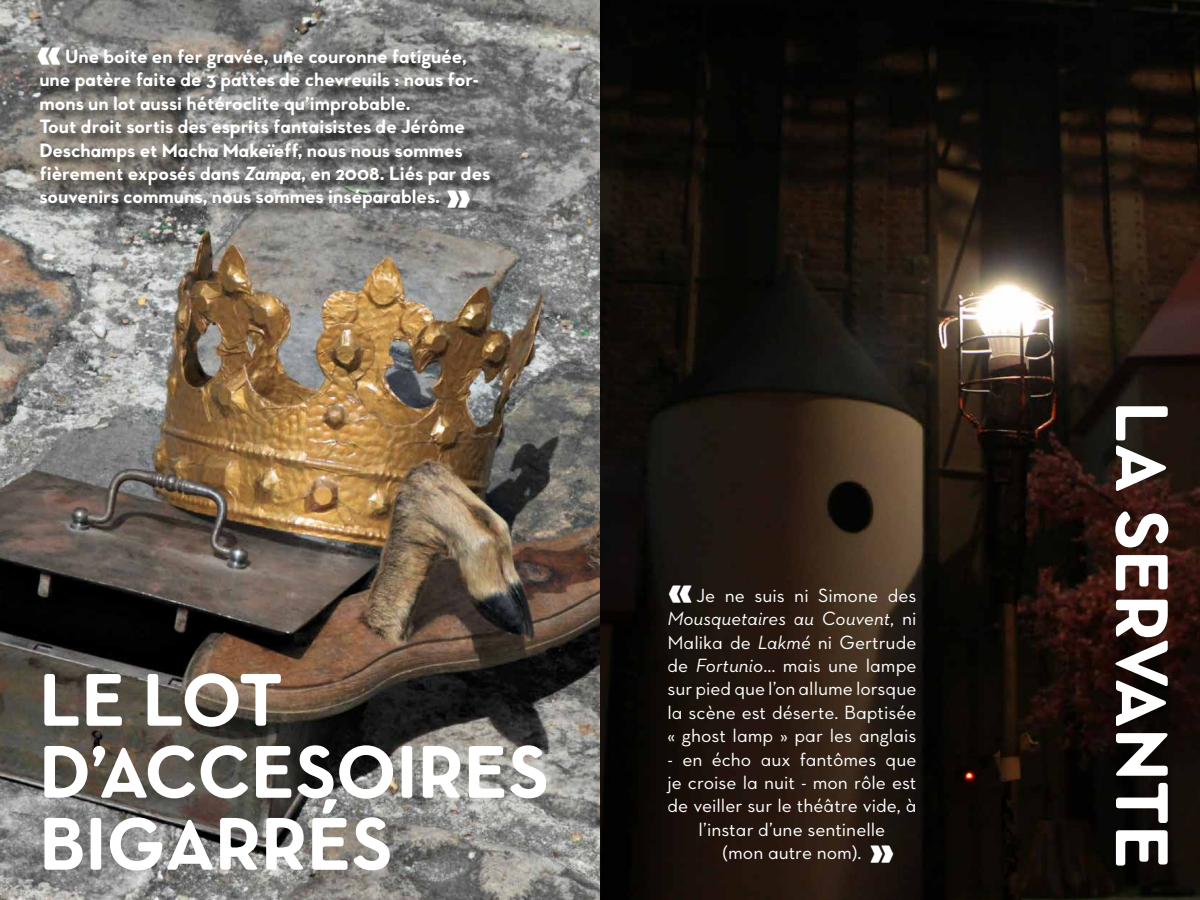
<style>
.page{position:relative;width:1200px;height:900px;background:#fff}
.page>*{position:absolute;margin:0;border:0;box-sizing:border-box;transform-origin:0 0}
.t1{font:700 75px/72px "Favart Gothic";letter-spacing:-.02em;color:#fff}
.t2{font:800 48px "Favart";color:#fff}
.t3{font:700 19.5px/23.4px "Favart Gothic";color:#fff}
.t4{font:19.5px/23.4px "Favart Gothic";color:#fff;text-align:justify}
.s1{font-style:italic}
</style>
<div class="page">
<img style="left:0;top:0;width:1200px;height:900px">
<div style="left:40px;top:49px;width:463px;height:172px;background:#000;opacity:.75"></div>
<h2 class="t2" style="left:37px;top:23px;width:26px">«</h2>
<p class="t3" style="left:39px;top:45px;width:452px;text-indent:26px">Une boite en fer gravée, une couronne fatiguée, une patère faite de 3 pattes de chevreuils : nous for&shy;mons un lot aussi hétéroclite qu’improbable.<br>Tout droit sortis des esprits fantaisistes de Jérôme Deschamps et Macha Makeïeff, nous nous sommes fièrement exposés dans <span class="s1">Zampa</span>, en 2008. Liés par des souvenirs communs, nous sommes inséparables.</p>
<h2 class="t2" style="left:446px;top:167px;width:26px">»</h2>
<h1 class="t1" style="left:39px;top:664px;width:245px">LE LOT d’accesoires<br>bigarrés</h1>
<h2 class="t2" style="left:668px;top:561px;width:26px">«</h2>
<p class="t4" style="left:668px;top:583px;width:251px;text-indent:29px">Je ne suis ni Simone des <span class="s1">Mousquetaires au Couvent</span>, ni Malika de <span class="s1">Lakmé</span> ni Gertrude de <span class="s1">Fortunio</span>… mais une lampe sur pied que l’on allume lorsque la scène est déserte. Baptisée « ghost lamp » par les anglais</p>
<p class="t4" style="left:668px;top:747px;width:251px;text-align:center">- en écho aux fantômes que je croise la nuit - mon rôle est de veiller sur le théâtre vide, à l’instar d’une sentinelle<br>(mon autre nom).</p>
<h2 class="t2" style="left:869px;top:821px;width:26px">»</h2>
<h1 class="t1" style="left:1177px;top:401px;width:464px;rotate:90deg">LA servante</h1>
</div>
